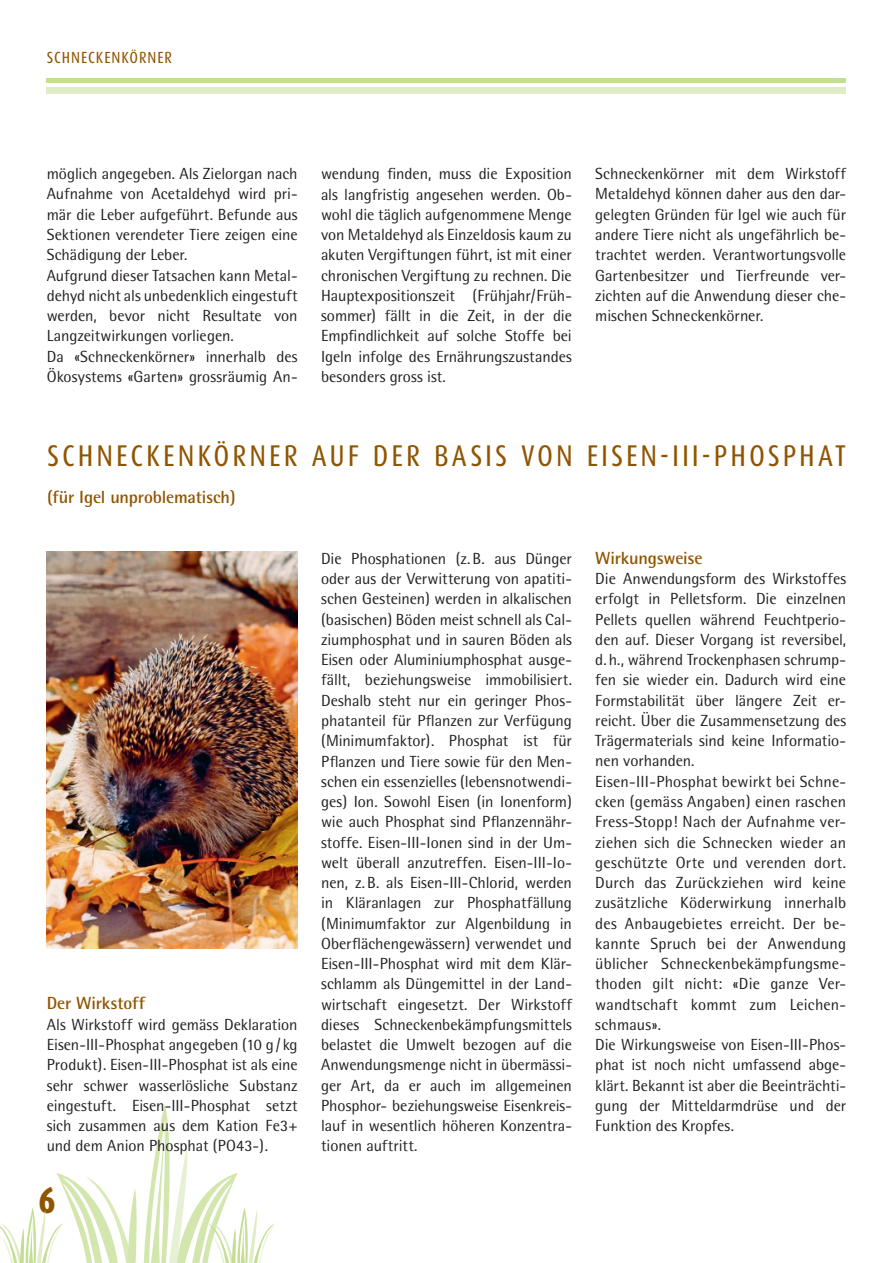
<style>
.page{position:relative;width:893px;height:1263px;background:#fff}
.page>*{position:absolute;margin:0;border:0;box-sizing:border-box;transform-origin:0 0}
.t1{font:800 37.5px "Dax Condensed";color:#905500}
.t2{font:30px "Dax Condensed";letter-spacing:.1em;color:#905500}
.t3{font:700 17.7px "Rotis Semi Sans";letter-spacing:-.01em;color:#905500}
.t4{font:16.2px/20.2px "Rotis Semi Sans";color:#231f20;text-align:justify}
.t5{font:16.2px "Dax Condensed";letter-spacing:.06em;color:#905500}
</style>
<div class="page">
<img style="left:47px;top:552px;width:251px;height:397px">
<svg style="left:0;top:1104px;width:275px;height:159px"></svg>
<hr style="left:47px;top:79px;width:799px;height:4px;background:#c4de92">
<div style="left:47px;top:87px;width:799px;height:7px;background:#dfecc6"></div>
<p class="t5" style="left:47px;top:49px;width:127px">SCHNECKENKÖRNER</p>
<p class="t4" style="left:47px;top:163px;width:252px;text-align:left">möglich angegeben. Als Zielorgan nach Aufnahme von Acetaldehyd wird pri&shy;mär die Leber aufgeführt. Befunde aus Sektionen verendeter Tiere zeigen eine Schädigung der Leber.<br>Aufgrund dieser Tatsachen kann Metal&shy;dehyd nicht als unbedenklich eingestuft werden, bevor nicht Resultate von Langzeitwirkungen vorliegen.<br>Da «Schneckenkörner» innerhalb des Ökosystems «Garten» grossräumig An-</p>
<p class="t4" style="left:321px;top:164px;width:252px">wendung finden, muss die Exposition als langfristig angesehen werden. Ob&shy;wohl die täglich aufgenommene Menge von Metaldehyd als Einzeldosis kaum zu akuten Vergiftungen führt, ist mit einer chronischen Vergiftung zu rechnen. Die Hauptexpositionszeit (Frühjahr/Früh&shy;sommer) fällt in die Zeit, in der die Empfindlichkeit auf solche Stoffe bei Igeln infolge des Ernährungszustandes besonders gross ist.</p>
<p class="t4" style="left:595px;top:163px;width:252px">Schneckenkörner mit dem Wirkstoff Metaldehyd können daher aus den dar&shy;gelegten Gründen für Igel wie auch für andere Tiere nicht als ungefährlich be&shy;trachtet werden. Verantwortungsvolle Gartenbesitzer und Tierfreunde ver&shy;zichten auf die Anwendung dieser che&shy;mischen Schneckenkörner.</p>
<h2 class="t2" style="left:47px;top:439px;width:420px">SCHNECKENKÖRNER AUF DER BASIS</h2>
<h2 class="t2" style="left:521px;top:439px;width:326px">VON -EISEN-III-PHOSPHAT</h2>
<p class="t3" style="left:47px;top:486px;width:190px">(für Igel unproblematisch)</p>
<p class="t3" style="left:47px;top:992px;width:100px">Der Wirkstoff</p>
<p class="t4" style="left:47px;top:1014px;width:252px">Als Wirkstoff wird gemäss Deklaration Eisen-III-Phosphat angegeben (10 g / kg Produkt). Eisen-III-Phosphat ist als eine sehr schwer wasserlösliche Substanz eingestuft. Eisen-III-Phosphat setzt sich zusammen aus dem Kation Fe3+ und dem Anion Phosphat (PO43-).</p>
<h1 class="t1" style="left:38px;top:1179px;width:19px">6</h1>
<p class="t4" style="left:321px;top:548px;width:252px">Die Phosphationen (z. B. aus Dünger oder aus der Verwitterung von apatiti&shy;schen Gesteinen) werden in alkalischen (basischen) Böden meist schnell als Cal&shy;ziumphosphat und in sauren Böden als Eisen oder Aluminiumphosphat ausge&shy;fällt, beziehungsweise immobilisiert.<br>Deshalb steht nur ein geringer Phos&shy;phatanteil für Pflanzen zur Verfügung (Minimumfaktor). Phosphat ist für Pflanzen und Tiere sowie für den Men&shy;schen ein essenzielles (lebensnotwendi&shy;ges) Ion. Sowohl Eisen (in Ionenform) wie auch Phosphat sind Pflanzennähr&shy;stoffe. Eisen-III-Ionen sind in der Um&shy;welt überall anzutreffen. Eisen-III-Io&shy;nen, z. B. als Eisen-III-Chlorid, werden in Kläranlagen zur Phosphatfällung (Minimumfaktor zur Algenbildung in Oberflächengewässern) verwendet und Eisen-III-Phosphat wird mit dem Klär&shy;schlamm als Düngemittel in der Land&shy;wirtschaft eingesetzt. Der Wirkstoff dieses Schneckenbekämpfungsmittels belastet die Umwelt bezogen auf die Anwendungsmenge nicht in übermässi&shy;ger Art, da er auch im allgemeinen Phosphor- beziehungsweise Eisenkreis&shy;lauf in wesentlich höheren Konzentra&shy;tionen auftritt.</p>
<p class="t3" style="left:595px;top:547px;width:109px">Wirkungsweise</p>
<p class="t4" style="left:595px;top:568px;width:252px;text-align:left">Die Anwendungsform des Wirkstoffes erfolgt in Pelletsform. Die einzelnen Pellets quellen während Feuchtperio&shy;den auf. Dieser Vorgang ist reversibel, d. h., während Trockenphasen schrump&shy;fen sie wieder ein. Dadurch wird eine Formstabilität über längere Zeit er&shy;reicht. Über die Zusammensetzung des Trägermaterials sind keine Informatio&shy;nen vorhanden.<br>Eisen-III-Phosphat bewirkt bei Schne&shy;cken (gemäss Angaben) einen raschen Fress-Stopp! Nach der Aufnahme ver&shy;ziehen sich die Schnecken wieder an geschützte Orte und verenden dort.<br>Durch das Zurückziehen wird keine zusätzliche Köderwirkung innerhalb des Anbaugebietes erreicht. Der be&shy;kannte Spruch bei der Anwendung üblicher Schneckenbekämpfungsme&shy;thoden gilt nicht: «Die ganze Ver&shy;wandtschaft kommt zum Leichen&shy;schmaus».<br>Die Wirkungsweise von Eisen-III-Phos&shy;phat ist noch nicht umfassend abge&shy;klärt. Bekannt ist aber die Beeinträchti&shy;gung der Mitteldarmdrüse und der Funktion des Kropfes.</p>
</div>
